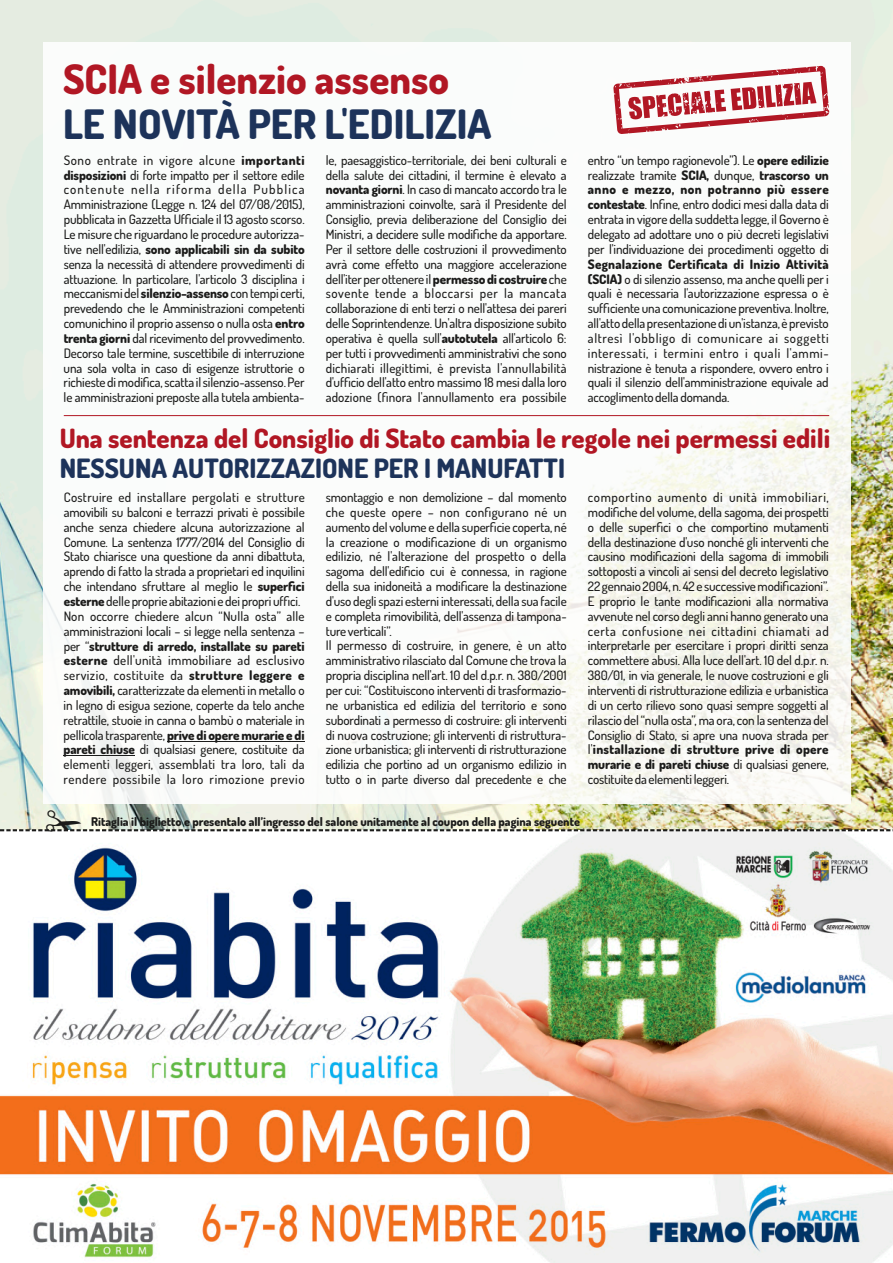
<style>
.page{position:relative;width:893px;height:1263px;background:#fff}
.page>*{position:absolute;margin:0;border:0;box-sizing:border-box;transform-origin:0 0}
.t1{font:800 40.5px "Dosis";color:#1d335a}
.t2{font:800 40.5px "Dosis";color:#b11724}
.t3{font:800 26.55px "Dosis";color:#b11724}
.t4{font:800 26.55px "Dosis";color:#1d335a}
.t5{font:500 13.05px/14.9px "Dosis";letter-spacing:-.01em;color:#1b1b1a;text-align:justify}
.t6{font:800 12px "Dosis";color:#1b1b1a}
.s1{font-weight:800}
</style>
<div class="page">
<img style="left:0;top:0;width:893px;height:810px">
<div style="left:43px;top:43px;width:807px;height:761px;background:#fefefe"></div>
<img style="left:0;top:832px;width:893px;height:431px">
<hr style="left:167px;top:741px;width:138px;height:1px;background:#1b1b1a">
<hr style="left:64px;top:756px;width:71px;height:1px;background:#1b1b1a">
<hr style="left:64px;top:415px;width:765px;height:1px;background:#b11724">
<svg style="left:613px;top:66px;width:216px;height:68px"></svg>
<img style="left:0;top:810px;width:893px;height:22px">
<h1 class="t2" style="left:63px;top:53px;width:388px">SCIA e silenzio assenso</h1>
<h1 class="t1" style="left:63px;top:98px;width:430px">LE NOVITÀ PER L'EDILIZIA</h1>
<p class="t5" style="left:64px;top:152px;width:243px">Sono entrate in vigore alcune <span class="s1">importanti disposizioni</span> di forte impatto per il settore edile contenute nella riforma della Pubblica Amministrazione (Legge n. 124 del 07/08/2015), pubblicata in Gazzetta Ufficiale il 13 agosto scorso.<br>Le misure che riguardano le procedure autorizza&shy;tive nell'edilizia, <span class="s1">sono applicabili sin da subito </span>senza la necessità di attendere provvedimenti di attuazione. In particolare, l'articolo 3 disciplina i meccanismi del <span class="s1">silenzio-assenso</span> con tempi certi, prevedendo che le Amministrazioni competenti comunichino il proprio assenso o nulla osta <span class="s1">entro trenta giorni</span> dal ricevimento del provvedimento.<br>Decorso tale termine, suscettibile di interruzione una sola volta in caso di esigenze istruttorie o richieste di modifica, scatta il silenzio-assenso. Per le amministrazioni preposte alla tutela ambienta-</p>
<p class="t5" style="left:326px;top:152px;width:243px">le, paesaggistico-territoriale, dei beni culturali e della salute dei cittadini, il termine è elevato a <span class="s1">novanta giorni</span>. In caso di mancato accordo tra le amministrazioni coinvolte, sarà il Presidente del Consiglio, previa deliberazione del Consiglio dei Ministri, a decidere sulle modifiche da apportare.<br>Per il settore delle costruzioni il provvedimento avrà come effetto una maggiore accelerazione dell'iter per ottenere il <span class="s1">permesso di costruire</span> che sovente tende a bloccarsi per la mancata collaborazione di enti terzi o nell'attesa dei pareri delle Soprintendenze. Un'altra disposizione subito operativa è quella sull'<span class="s1">autotutela</span> all'articolo 6: per tutti i provvedimenti amministrativi che sono dichiarati illegittimi, è prevista l'annullabilità d'ufficio dell'atto entro massimo 18 mesi dalla loro adozione (finora l'annullamento era possibile</p>
<p class="t5" style="left:588px;top:152px;width:242px">entro “un tempo ragionevole”). Le <span class="s1">opere edilizie </span>realizzate tramite <span class="s1">SCIA,</span> dunque, <span class="s1">trascorso un anno e mezzo, non potranno più essere contestate</span>. Infine, entro dodici mesi dalla data di entrata in vigore della suddetta legge, il Governo è delegato ad adottare uno o più decreti legislativi per l'individuazione dei procedimenti oggetto di</p>
<p class="t5" style="left:588px;top:256px;width:243px"><span class="s1">Segnalazione Certificata di Inizio Attività (SCIA)</span> o di silenzio assenso, ma anche quelli per i quali è necessaria l'autorizzazione espressa o è sufficiente una comunicazione preventiva. Inoltre, all'atto della presentazione di un'istanza, è previsto altresì l'obbligo di comunicare ai soggetti interessati, i termini entro i quali l'ammi&shy;nistrazione è tenuta a rispondere, ovvero entro i quali il silenzio dell'amministrazione equivale ad accoglimento della domanda.</p>
<h2 class="t3" style="left:60px;top:421px;width:772px">Una sentenza del Consiglio di Stato cambia le regole nei permessi edili</h2>
<h2 class="t4" style="left:60px;top:451px;width:507px">NESSUNA AUTORIZZAZIONE PER I MANUFATTI</h2>
<p class="t5" style="left:64px;top:489px;width:243px;text-align:left">Costruire ed installare pergolati e strutture amovibili su balconi e terrazzi privati è possibile anche senza chiedere alcuna autorizzazione al Comune. La sentenza 1777/2014 del Consiglio di Stato chiarisce una questione da anni dibattuta, aprendo di fatto la strada a proprietari ed inquilini che intendano sfruttare al meglio le <span class="s1">superfici esterne</span> delle proprie abitazioni e dei propri uffici.<br>Non occorre chiedere alcun “Nulla osta” alle amministrazioni locali – si legge nella sentenza – per “<span class="s1">strutture di arredo, installate su pareti esterne</span> dell'unità immobiliare ad esclusivo servizio, costituite da <span class="s1">strutture leggere e amovibili,</span> caratterizzate da elementi in metallo o in legno di esigua sezione, coperte da telo anche retrattile, stuoie in canna o bambù o materiale in pellicola trasparente, <span class="s1">prive di opere murarie e di pareti chiuse</span> di qualsiasi genere, costituite da elementi leggeri, assemblati tra loro, tali da rendere possibile la loro rimozione previo</p>
<p class="t5" style="left:326px;top:489px;width:243px;text-align:left">smontaggio e non demolizione – dal momento che queste opere – non configurano né un aumento del volume e della superficie coperta, né la creazione o modificazione di un organismo edilizio, né l'alterazione del prospetto o della sagoma dell'edificio cui è connessa, in ragione della sua inidoneità a modificare la destinazione d'uso degli spazi esterni interessati, della sua facile e completa rimovibilità, dell'assenza di tampona&shy;ture verticali”.<br>Il permesso di costruire, in genere, è un atto amministrativo rilasciato dal Comune che trova la propria disciplina nell'art. 10 del d.p.r. n. 380/2001 per cui: “Costituiscono interventi di trasformazio&shy;ne urbanistica ed edilizia del territorio e sono subordinati a permesso di costruire: gli interventi di nuova costruzione; gli interventi di ristruttura&shy;zione urbanistica; gli interventi di ristrutturazione edilizia che portino ad un organismo edilizio in tutto o in parte diverso dal precedente e che</p>
<p class="t5" style="left:588px;top:489px;width:243px">comportino aumento di unità immobiliari, modifiche del volume, della sagoma, dei prospetti o delle superfici o che comportino mutamenti della destinazione d'uso nonché gli interventi che causino modificazioni della sagoma di immobili sottoposti a vincoli ai sensi del decreto legislativo 22 gennaio 2004, n. 42 e successive modificazioni”.<br>E proprio le tante modificazioni alla normativa avvenute nel corso degli anni hanno generato una certa confusione nei cittadini chiamati ad interpretarle per esercitare i propri diritti senza commettere abusi. Alla luce dell'art. 10 del d.p.r. n.<br>380/01, in via generale, le nuove costruzioni e gli interventi di ristrutturazione edilizia e urbanistica di un certo rilievo sono quasi sempre soggetti al rilascio del “nulla osta”, ma ora, con la sentenza del Consiglio di Stato, si apre una nuova strada per l'<span class="s1">installazione di strutture prive di opere murarie e di pareti chiuse</span> di qualsiasi genere, costituite da elementi leggeri.</p>
<p class="t6" style="left:91px;top:813px;width:490px">Ritaglia il biglietto e presentalo all’ingresso del salone unitamente al coupon della pagina seguente</p>
</div>
